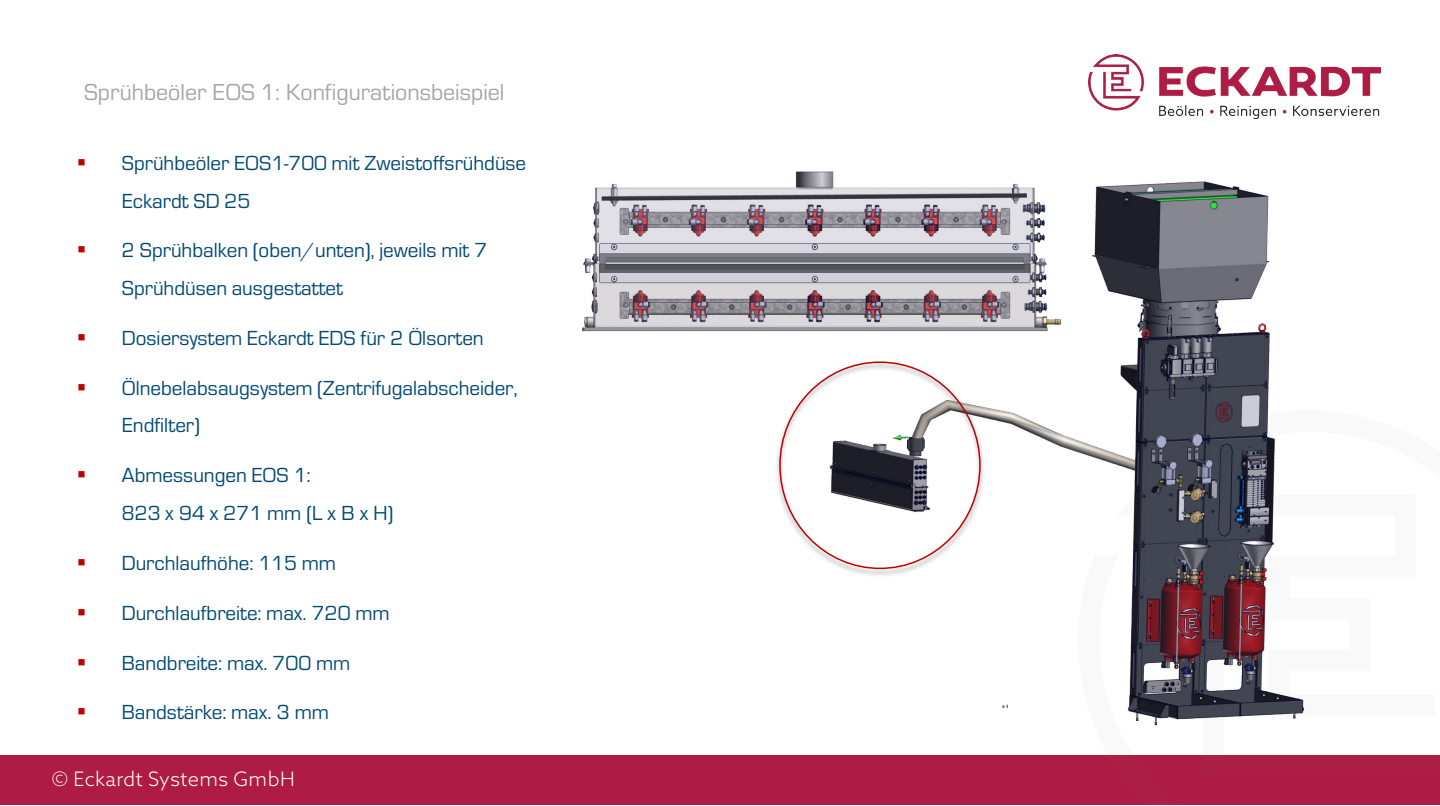
<style>
.page{position:relative;width:1440px;height:806px;background:#fff}
.page>*{position:absolute;margin:0;border:0;box-sizing:border-box;transform-origin:0 0}
.t1{font:24px "Eurostile";color:#a6a6a6}
.t2{font:21.2px/38px "Eurostile";color:#004975}
.t3{font:300 20px "Azo Sans";letter-spacing:.015em;color:#fff}
.s1{color:#c00000}
</style>
<div class="page">
<div style="left:0;top:756px;width:1440px;height:49px;background:#ae1b44"></div>
<img style="left:1088px;top:54px;width:292px;height:65px">
<img style="left:987px;top:181px;width:318px;height:545px">
<img style="left:776px;top:364px;width:211px;height:212px">
<img style="left:582px;top:171px;width:482px;height:167px">
<p class="t1" style="left:84px;top:76px;width:422px">Sprühbeöler EOS 1: Konfigurationsbeispiel</p>
<p class="t2" style="left:122px;top:143px;width:406px;text-indent:-45px"><span class="s1">▪</span> Sprühbeöler EOS1-700 mit Zweistoffsrühdüse<br>Eckardt SD 25</p>
<p class="t2" style="left:122px;top:230px;width:367px;text-indent:-45px"><span class="s1">▪</span> 2 Sprühbalken (oben/unten), jeweils mit 7<br>Sprühdüsen ausgestattet</p>
<p class="t2" style="left:77px;top:318px;width:408px"><span class="s1">▪</span> Dosiersystem Eckardt EDS für 2 Ölsorten</p>
<p class="t2" style="left:122px;top:368px;width:397px;text-indent:-45px"><span class="s1">▪</span> Ölnebelabsaugsystem (Zentrifugalabscheider,<br>Endfilter)</p>
<p class="t2" style="left:122px;top:455px;width:273px;text-indent:-45px"><span class="s1">▪</span> Abmessungen EOS 1:<br>823 x 94 x 271 mm (L x B x H)</p>
<p class="t2" style="left:77px;top:543px;width:261px"><span class="s1">▪</span> Durchlaufhöhe: 115 mm</p>
<p class="t2" style="left:77px;top:593px;width:314px"><span class="s1">▪</span> Durchlaufbreite: max. 720 mm</p>
<p class="t2" style="left:77px;top:642px;width:275px"><span class="s1">▪</span> Bandbreite: max. 700 mm</p>
<p class="t2" style="left:77px;top:692px;width:254px"><span class="s1">▪</span> Bandstärke: max. 3 mm</p>
<p class="t3" style="left:52px;top:766px;width:244px">© Eckardt Systems GmbH</p>
</div>
